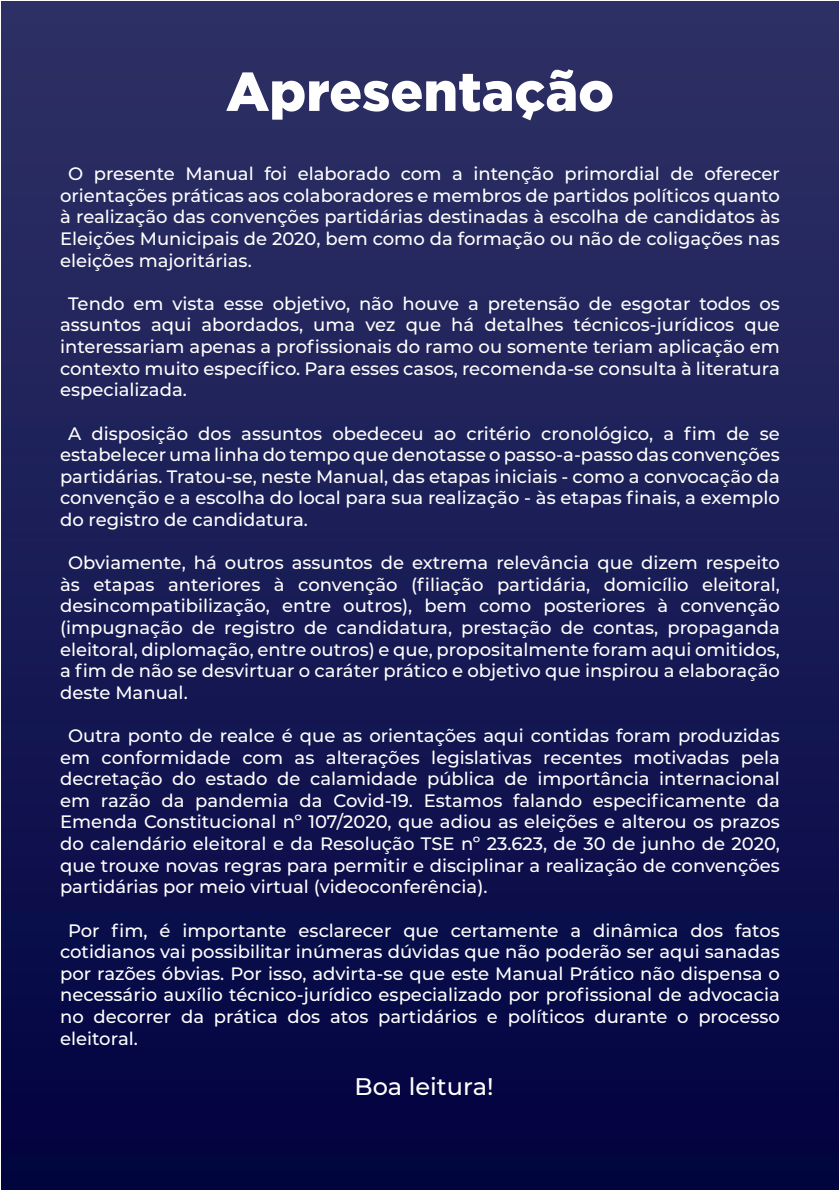
<style>
.page{position:relative;width:840px;height:1191px;background:#fff}
.page>*{position:absolute;margin:0;border:0;box-sizing:border-box;transform-origin:0 0}
.Títulio{font:900 54.6px "Gotham";color:#fff}
.Parágrafo_02{font:500 24px "Montserrat";color:#fff}
.Parágrafo_02-2{font:500 18px/21.6px "Montserrat";color:#fff;text-align:justify}
</style>
<div class="page">
<div style="left:1px;top:1px;width:837px;height:1189px;background:linear-gradient(to bottom,#2f3267,#010341)"></div>
<p class="Títulio" style="left:226px;top:60px;width:389px">Apresentação</p>
<p class="Parágrafo_02-2" style="left:60px;top:162px;width:721px;text-indent:8px">O presente Manual foi elaborado com a intenção primordial de oferecer orientações práticas aos colaboradores e membros de partidos políticos quanto à realização das convenções partidárias destinadas à escolha de candidatos às Eleições Municipais de 2020, bem como da formação ou não de coligações nas eleições majoritárias.</p>
<p class="Parágrafo_02-2" style="left:60px;top:292px;width:721px;text-indent:8px">Tendo em vista esse objetivo, não houve a pretensão de esgotar todos os assuntos aqui abordados, uma vez que há detalhes técnicos-jurídicos que interessariam apenas a profissionais do ramo ou somente teriam aplicação em contexto muito específico. Para esses casos, recomenda-se consulta à literatura especializada.</p>
<p class="Parágrafo_02-2" style="left:60px;top:421px;width:721px;text-indent:8px">A disposição dos assuntos obedeceu ao critério cronológico, a fim de se estabelecer uma linha do tempo que denotasse o passo-a-passo das convenções partidárias. Tratou-se, neste Manual, das etapas iniciais - como a convocação da convenção e a escolha do local para sua realização - às etapas finais, a exemplo do registro de candidatura.</p>
<p class="Parágrafo_02-2" style="left:60px;top:551px;width:721px;text-indent:8px">Obviamente, há outros assuntos de extrema relevância que dizem respeito às etapas anteriores à convenção (filiação partidária, domicílio eleitoral, desincompatibilização, entre outros), bem como posteriores à convenção (impugnação de registro de candidatura, prestação de contas, propaganda eleitoral, diplomação, entre outros) e que, propositalmente foram aqui omitidos, a fim de não se desvirtuar o caráter prático e objetivo que inspirou a elaboração deste Manual.</p>
<p class="Parágrafo_02-2" style="left:60px;top:724px;width:721px;text-indent:8px">Outra ponto de realce é que as orientações aqui contidas foram produzidas em conformidade com as alterações legislativas recentes motivadas pela decretação do estado de calamidade pública de importância internacional em razão da pandemia da Covid-19. Estamos falando especificamente da Emenda Constitucional nº 107/2020, que adiou as eleições e alterou os prazos do calendário eleitoral e da Resolução TSE nº 23.623, de 30 de junho de 2020, que trouxe novas regras para permitir e disciplinar a realização de convenções partidárias por meio virtual (videoconferência).</p>
<p class="Parágrafo_02-2" style="left:60px;top:918px;width:721px;text-indent:8px">Por fim, é importante esclarecer que certamente a dinâmica dos fatos cotidianos vai possibilitar inúmeras dúvidas que não poderão ser aqui sanadas por razões óbvias. Por isso, advirta-se que este Manual Prático não dispensa o necessário auxílio técnico-jurídico especializado por profissional de advocacia no decorrer da prática dos atos partidários e políticos durante o processo eleitoral.</p>
<p class="Parágrafo_02" style="left:354px;top:1069px;width:140px">Boa leitura!</p>
</div>
